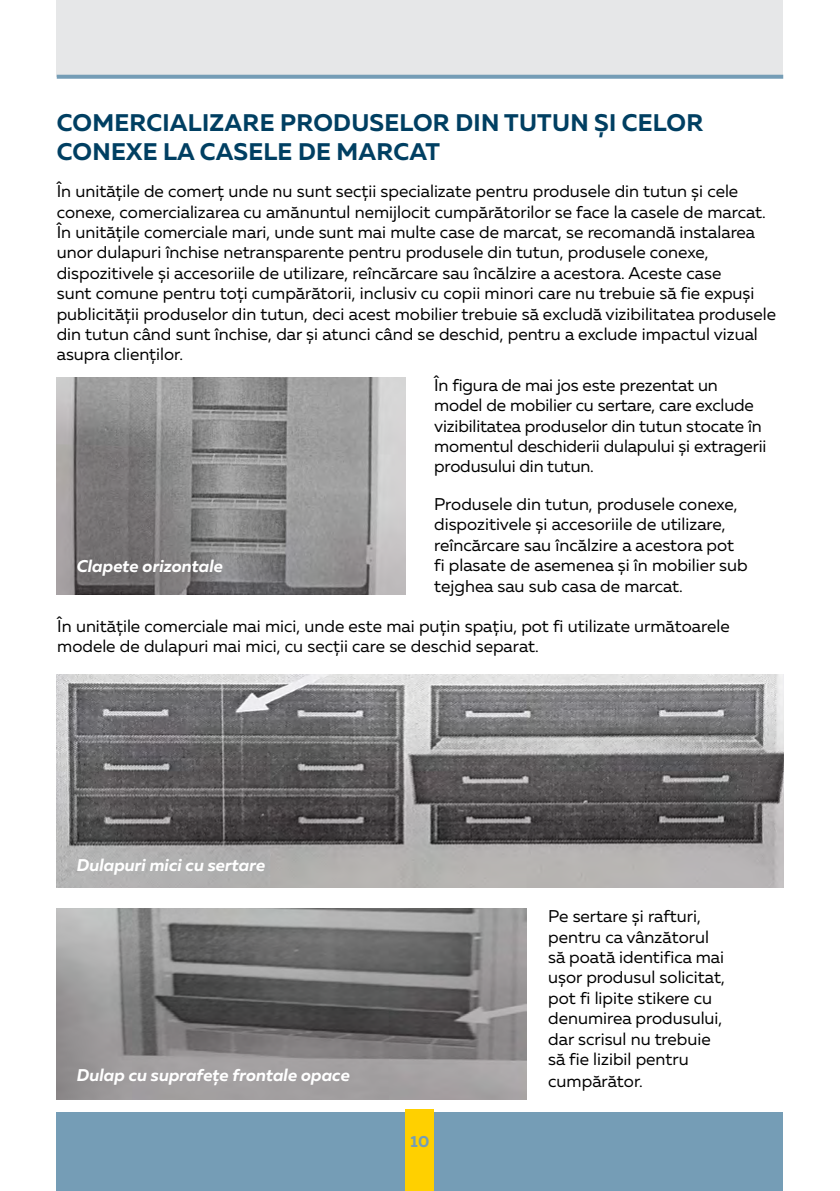
<style>
.page{position:relative;width:840px;height:1191px;background:#fff}
.page>*{position:absolute;margin:0;border:0;box-sizing:border-box;transform-origin:0 0}
.t1{font:700 24px/28.8px "Muller";letter-spacing:.01em;color:#003f62}
.t2{font:17px/20.4px "Muller";color:#000}
.t3{font:italic 700 17px "Muller";color:#fff}
.t4{font:700 16px "Muller";color:#759db6}
</style>
<div class="page">
<div style="left:57px;top:0;width:725px;height:77px;background:#e6e7e8"></div>
<div style="left:57px;top:1112px;width:725px;height:79px;background:#759db6"></div>
<div style="left:405px;top:1109px;width:29px;height:82px;background:#ffd000"></div>
<svg style="left:57px;top:75px;width:725px;height:4px;fill:#759db6"></svg>
<img style="left:57px;top:377px;width:348px;height:217px">
<img style="left:57px;top:674px;width:725px;height:213px">
<img style="left:57px;top:909px;width:469px;height:190px">
<h1 class="t1" style="left:57px;top:108px;width:647px">COMERCIALIZARE PRODUSELOR DIN TUTUN ȘI CELOR<br>CONEXE LA CASELE DE MARCAT</h1>
<p class="t2" style="left:57px;top:181px;width:720px">În unitățile de comerț unde nu sunt secții specializate pentru produsele din tutun și cele conexe, comercializarea cu amănuntul nemijlocit cumpărătorilor se face la casele de marcat.<br>În unitățile comerciale mari, unde sunt mai multe case de marcat, se recomandă instalarea unor dulapuri închise netransparente pentru produsele din tutun, produsele conexe, dispozitivele și accesoriile de utilizare, reîncărcare sau încălzire a acestora. Aceste case<br>sunt comune pentru toți cumpărătorii, inclusiv cu copii minori care nu trebuie să fie expuși publicității produselor din tutun, deci acest mobilier trebuie să excludă vizibilitatea produsele din tutun când sunt închise, dar și atunci când se deschid, pentru a exclude impactul vizual asupra clienților.</p>
<p class="t2" style="left:434px;top:374px;width:333px">În figura de mai jos este prezentat un model de mobilier cu sertare, care exclude vizibilitatea produselor din tutun stocate în momentul deschiderii dulapului și extragerii produsului din tutun.</p>
<p class="t2" style="left:434px;top:493px;width:315px">Produsele din tutun, produsele conexe, dispozitivele și accesoriile de utilizare, reîncărcare sau încălzire a acestora pot fi plasate de asemenea și în mobilier sub tejghea sau sub casa de marcat.</p>
<p class="t3" style="left:77px;top:555px;width:148px">Clapete orizontale</p>
<p class="t2" style="left:57px;top:615px;width:673px">În unitățile comerciale mai mici, unde este mai puțin spațiu, pot fi utilizate următoarele modele de dulapuri mai mici, cu secții care se deschid separat.</p>
<p class="t3" style="left:77px;top:854px;width:190px">Dulapuri mici cu sertare</p>
<p class="t2" style="left:548px;top:905px;width:178px">Pe sertare și rafturi, pentru ca vânzătorul să poată identifica mai ușor produsul solicitat, pot fi lipite stikere cu denumirea produsului, dar scrisul nu trebuie să fie lizibil pentru</p>
<p class="t3" style="left:77px;top:1064px;width:274px">Dulap cu suprafețe frontale opace</p>
<p class="t2" style="left:548px;top:1070px;width:96px">cumpărător.</p>
<p class="t4" style="left:410px;top:1131px;width:20px">10</p>
</div>
